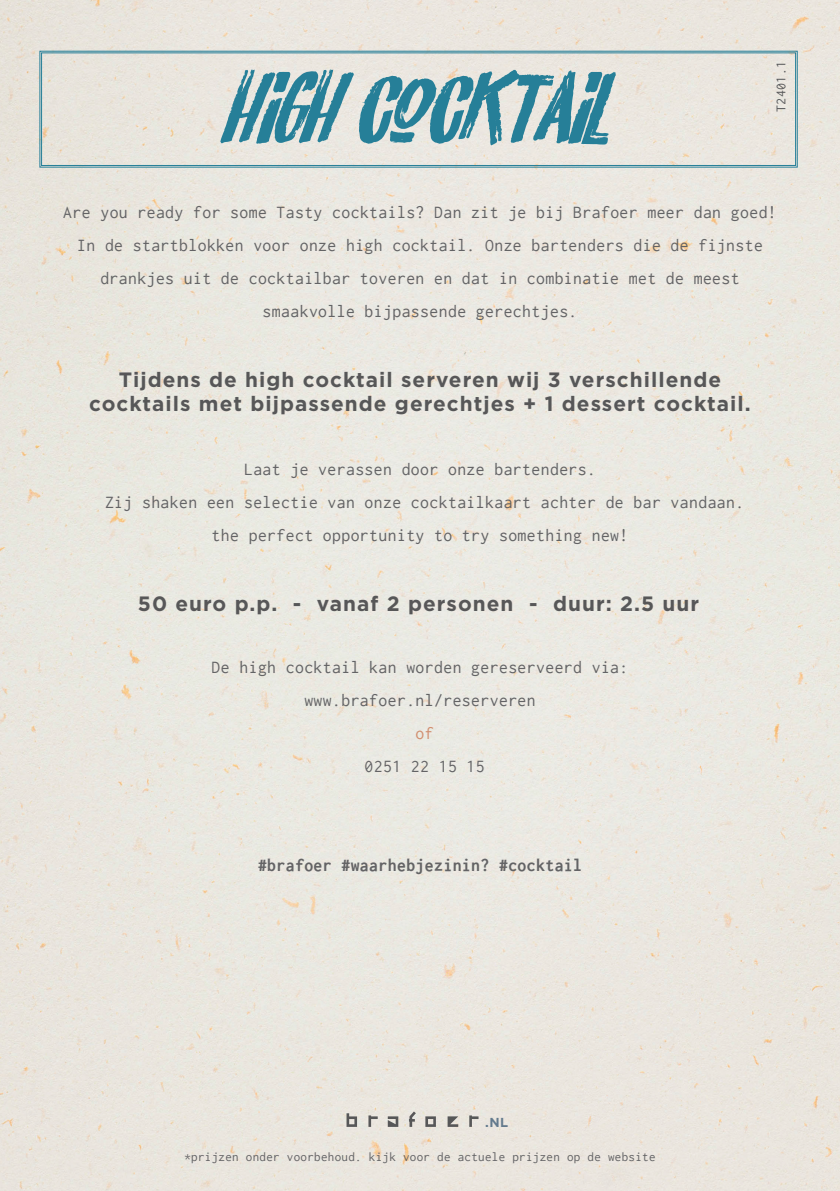
<style>
.page{position:relative;width:840px;height:1191px;background:#fff}
.page>*{position:absolute;margin:0;border:0;box-sizing:border-box;transform-origin:0 0}
.t1{font:500 80px "California";color:#267f98}
.t2{font:700 20.8px/24.8px "Gotham";letter-spacing:.05em;color:#575758;text-align:center}
.t3{font:18px/33px "Inconsolata";letter-spacing:.025em;color:#636365;text-align:center}
.t4{font:700 18px "Inconsolata";letter-spacing:.025em;color:#636365}
.t5{font:18px "Inconsolata";color:#d18f70}
.t6{font:14px "Inconsolata";letter-spacing:.025em;color:#57585a}
.t7{font:13px "Inconsolata";letter-spacing:.025em;color:#636365}
.t8{font:700 13px "Gotham";color:#637a8d}
</style>
<div class="page">
<div style="left:0;top:0;width:839px;height:1191px;background:#eae7e0"></div>
<div style="left:40px;top:51px;width:757px;height:116px;background:#eae6df"></div>
<div style="left:41px;top:53px;width:754px;height:113px;border:1px solid #267f98"></div>
<svg style="left:346px;top:1113px;width:11px;height:13px"></svg>
<svg style="left:387px;top:1116px;width:11px;height:10px"></svg>
<svg style="left:409px;top:1111px;width:6px;height:15px"></svg>
<svg style="left:425px;top:1116px;width:10px;height:10px"></svg>
<svg style="left:447px;top:1116px;width:11px;height:10px"></svg>
<svg style="left:469px;top:1115px;width:9px;height:11px"></svg>
<svg style="left:368px;top:1115px;width:9px;height:11px"></svg>
<h1 class="t1" style="left:221px;top:47px;width:388px">High cocktaiL</h1>
<p class="t6" style="left:773px;top:112px;width:53px;rotate:-90deg">T2401.1</p>
<p class="t3" style="left:63px;top:196px;width:714px">Are you ready for some Tasty cocktails? Dan zit je bij Brafoer meer dan goed!<br>In de startblokken voor onze high cocktail. Onze bartenders die de fijnste drankjes uit de cocktailbar toveren en dat in combinatie met de meest smaakvolle bijpassende gerechtjes.</p>
<p class="t2" style="left:89px;top:366px;width:662px">Tijdens de high cocktail serveren wij 3 verschillende cocktails met bijpassende gerechtjes + 1 dessert cocktail.</p>
<p class="t3" style="left:105px;top:453px;width:640px">Laat je verassen door onze bartenders.<br>Zij shaken een selectie van onze cocktailkaart achter de bar vandaan. the perfect opportunity to try something new!</p>
<p class="t2" style="left:138px;top:591px;width:562px">50 euro p.p. - vanaf 2 personen - duur: 2.5 uur</p>
<p class="t3" style="left:211px;top:651px;width:418px">De high cocktail kan worden gereserveerd via: www.brafoer.nl/reserveren</p>
<p class="t5" style="left:415px;top:724px;width:20px">of</p>
<p class="t3" style="left:364px;top:750px;width:121px">0251 22 15 15</p>
<p class="t4" style="left:258px;top:856px;width:325px">#brafoer #waarhebjezinin? #cocktail</p>
<p class="t8" style="left:484px;top:1115px;width:25px">.NL</p>
<p class="t7" style="left:184px;top:1149px;width:472px">*prijzen onder voorbehoud. kijk voor de actuele prijzen op de website</p>
</div>
